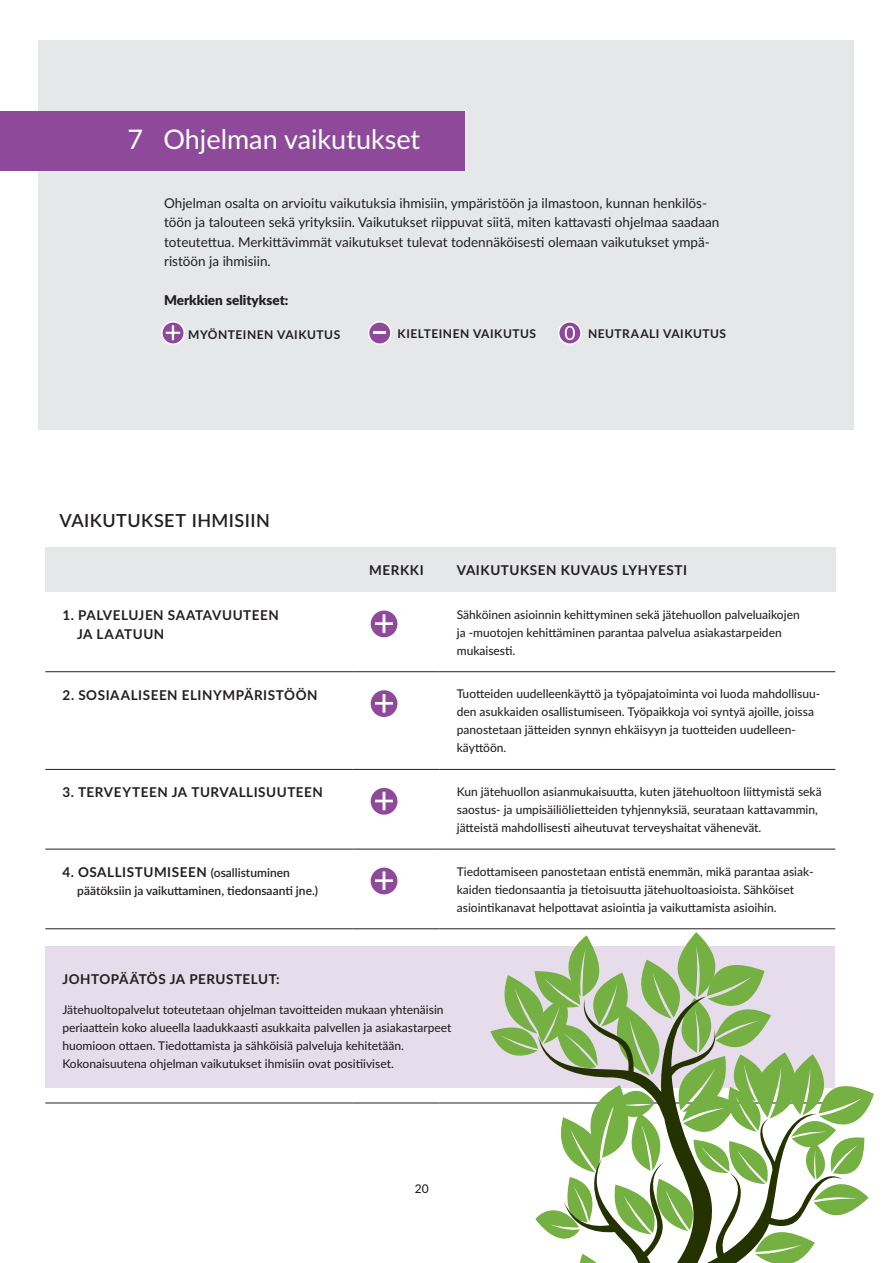
<style>
.page{position:relative;width:893px;height:1263px;background:#fff}
.page>*{position:absolute;margin:0;border:0;box-sizing:border-box;transform-origin:0 0}
.t1{font:27px "Lato";color:#fff}
.t2{font:600 18px "Lato";letter-spacing:.025em;color:#231f20}
.t3{font:13.5px/19.5px "Lato";color:#231f20}
.t4{font:700 13.5px/19.5px "Lato";letter-spacing:.04em;color:#231f20}
.t5{font:900 13.5px "Lato";color:#231f20}
.t6{font:500 12px/18px "Lato";color:#231f20}
.t7{font:700 12px "Lato";letter-spacing:.045em;color:#231f20}
.t8{font:600 12px "Lato";color:#231f20}
.s1{font-weight:600;font-size:12px}
</style>
<div class="page">
<div style="left:39px;top:40px;width:815px;height:389px;background:#e6e7e9"></div>
<div style="left:45px;top:946px;width:789px;height:141px;background:#e7dcec"></div>
<div style="left:352px;top:547px;width:88px;height:45px;background:#e6e7e9"></div>
<div style="left:440px;top:547px;width:395px;height:45px;background:#e6e7e9"></div>
<hr style="left:45px;top:671px;width:307px;height:1px;background:#231f20">
<hr style="left:352px;top:671px;width:88px;height:1px;background:#231f20">
<hr style="left:440px;top:671px;width:395px;height:1px;background:#231f20">
<hr style="left:45px;top:769px;width:307px;height:1px;background:#231f20">
<hr style="left:352px;top:769px;width:88px;height:1px;background:#231f20">
<hr style="left:440px;top:769px;width:395px;height:1px;background:#231f20">
<hr style="left:45px;top:849px;width:307px;height:1px;background:#231f20">
<hr style="left:352px;top:849px;width:88px;height:1px;background:#231f20">
<hr style="left:440px;top:849px;width:395px;height:1px;background:#231f20">
<hr style="left:45px;top:928px;width:307px;height:1px;background:#231f20">
<hr style="left:352px;top:928px;width:88px;height:1px;background:#231f20">
<hr style="left:440px;top:928px;width:395px;height:1px;background:#231f20">
<div style="left:0;top:112px;width:464px;height:59px;background:#8e499b"></div>
<svg style="left:162px;top:322px;width:22px;height:22px"></svg>
<div style="left:161px;top:321px;width:24px;height:24px;border:2px solid #fff;border-radius:50%"></div>
<svg style="left:166px;top:325px;width:14px;height:15px"></svg>
<div style="left:369px;top:322px;width:22px;height:22px;background:#8e499b;border-radius:50%"></div>
<div style="left:368px;top:321px;width:24px;height:24px;border:2px solid #fff;border-radius:50%"></div>
<svg style="left:374px;top:331px;width:12px;height:3px"></svg>
<svg style="left:559px;top:322px;width:22px;height:22px"></svg>
<div style="left:558px;top:321px;width:24px;height:24px;border:2px solid #fff;border-radius:50%"></div>
<svg style="left:565px;top:326px;width:10px;height:14px"></svg>
<div style="left:45px;top:547px;width:307px;height:45px;background:#e6e7e9"></div>
<svg style="left:370px;top:610px;width:28px;height:28px"></svg>
<div style="left:369px;top:609px;width:30px;height:30px;border:2px solid #fff;border-radius:50%"></div>
<svg style="left:375px;top:614px;width:18px;height:19px"></svg>
<svg style="left:370px;top:689px;width:28px;height:29px"></svg>
<div style="left:369px;top:689px;width:30px;height:29px;border:2px solid #fff;border-radius:50%"></div>
<svg style="left:375px;top:694px;width:18px;height:19px"></svg>
<svg style="left:370px;top:787px;width:28px;height:28px"></svg>
<div style="left:369px;top:786px;width:30px;height:30px;border:2px solid #fff;border-radius:50%"></div>
<svg style="left:375px;top:792px;width:18px;height:18px"></svg>
<svg style="left:370px;top:867px;width:28px;height:28px"></svg>
<div style="left:369px;top:866px;width:30px;height:30px;border:2px solid #fff;border-radius:50%"></div>
<svg style="left:375px;top:871px;width:18px;height:19px"></svg>
<hr style="left:45px;top:1103px;width:307px;height:1px;background:#231f20">
<hr style="left:352px;top:1103px;width:88px;height:1px;background:#231f20">
<hr style="left:440px;top:1103px;width:395px;height:1px;background:#231f20">
<svg style="left:490px;top:932px;width:384px;height:291px"></svg>
<svg style="left:538px;top:996px;width:305px;height:267px"></svg>
<p class="t1" style="left:128px;top:120px;width:294px">7 Ohjelman vaikutukset</p>
<p class="t3" style="left:164px;top:193px;width:557px">Ohjelman osalta on arvioitu vaikutuksia ihmisiin, ympäristöön ja ilmastoon, kunnan henkilös&shy;töön ja talouteen sekä yrityksiin. Vaikutukset riippuvat siitä, miten kattavasti ohjelmaa saadaan toteutettua. Merkittävimmät vaikutukset tulevat todennäköisesti olemaan vaikutukset ympä&shy;ristöön ja ihmisiin.</p>
<p class="t5" style="left:164px;top:290px;width:126px">Merkkien selitykset:</p>
<h6 class="t7" style="left:188px;top:325px;width:154px">MYÖNTEINEN VAIKUTUS</h6>
<h6 class="t7" style="left:398px;top:325px;width:140px">KIELTEINEN VAIKUTUS</h6>
<h6 class="t7" style="left:588px;top:325px;width:140px">NEUTRAALI VAIKUTUS</h6>
<h4 class="t2" style="left:60px;top:508px;width:212px">VAIKUTUKSET IHMISIIN</h4>
<p class="t4" style="left:77px;top:605px;width:203px;text-indent:-15px">1. PALVELUJEN SAATAVUUTEEN<br>JA LAATUUN</p>
<p class="t4" style="left:369px;top:560px;width:56px">MERKKI</p>
<p class="t4" style="left:457px;top:560px;width:232px">VAIKUTUKSEN KUVAUS LYHYESTI</p>
<p class="t6" style="left:457px;top:605px;width:344px">Sähköinen asioinnin kehittyminen sekä jätehuollon palveluaikojen ja -muotojen kehittäminen parantaa palvelua asiakastarpeiden mukaisesti.</p>
<p class="t4" style="left:62px;top:684px;width:257px">2. SOSIAALISEEN ELINYMPÄRISTÖÖN</p>
<p class="t6" style="left:457px;top:684px;width:365px">Tuotteiden uudelleenkäyttö ja työpajatoiminta voi luoda mahdollisuu&shy;den asukkaiden osallistumiseen. Työpaikkoja voi syntyä ajoille, joissa panostetaan jätteiden synnyn ehkäisyyn ja tuotteiden uudelleen&shy;käyttöön.</p>
<p class="t4" style="left:62px;top:782px;width:262px">3. TERVEYTEEN JA TURVALLISUUTEEN</p>
<p class="t6" style="left:457px;top:782px;width:366px">Kun jätehuollon asianmukaisuutta, kuten jätehuoltoon liittymistä sekä saostus- ja umpisäiliölietteiden tyhjennyksiä, seurataan kattavammin, jätteistä mahdollisesti aiheutuvat terveyshaitat vähenevät.</p>
<p class="t4" style="left:62px;top:862px;width:229px">4. OSALLISTUMISEEN <span class="s1">(osallistuminen</span></p>
<p class="t6" style="left:457px;top:862px;width:358px">Tiedottamiseen panostetaan entistä enemmän, mikä parantaa asiak-</p>
<p class="t8" style="left:77px;top:882px;width:242px">päätöksiin ja vaikuttaminen, tiedonsaanti jne.)</p>
<p class="t6" style="left:457px;top:880px;width:339px">kaiden tiedonsaantia ja tietoisuutta jätehuoltoasioista. Sähköiset asiointikanavat helpottavat asiointia ja vaikuttamista asioihin.</p>
<p class="t4" style="left:62px;top:969px;width:219px">JOHTOPÄÄTÖS JA PERUSTELUT:</p>
<p class="t6" style="left:62px;top:1000px;width:391px">Jätehuoltopalvelut toteutetaan ohjelman tavoitteiden mukaan yhtenäisin periaattein koko alueella laadukkaasti asukkaita palvellen ja asiakastarpeet huomioon ottaen. Tiedottamista ja sähköisiä palveluja kehitetään.<br>Kokonaisuutena ohjelman vaikutukset ihmisiin ovat positiiviset.</p>
<p class="t6" style="left:415px;top:1179px;width:15px">20</p>
</div>
